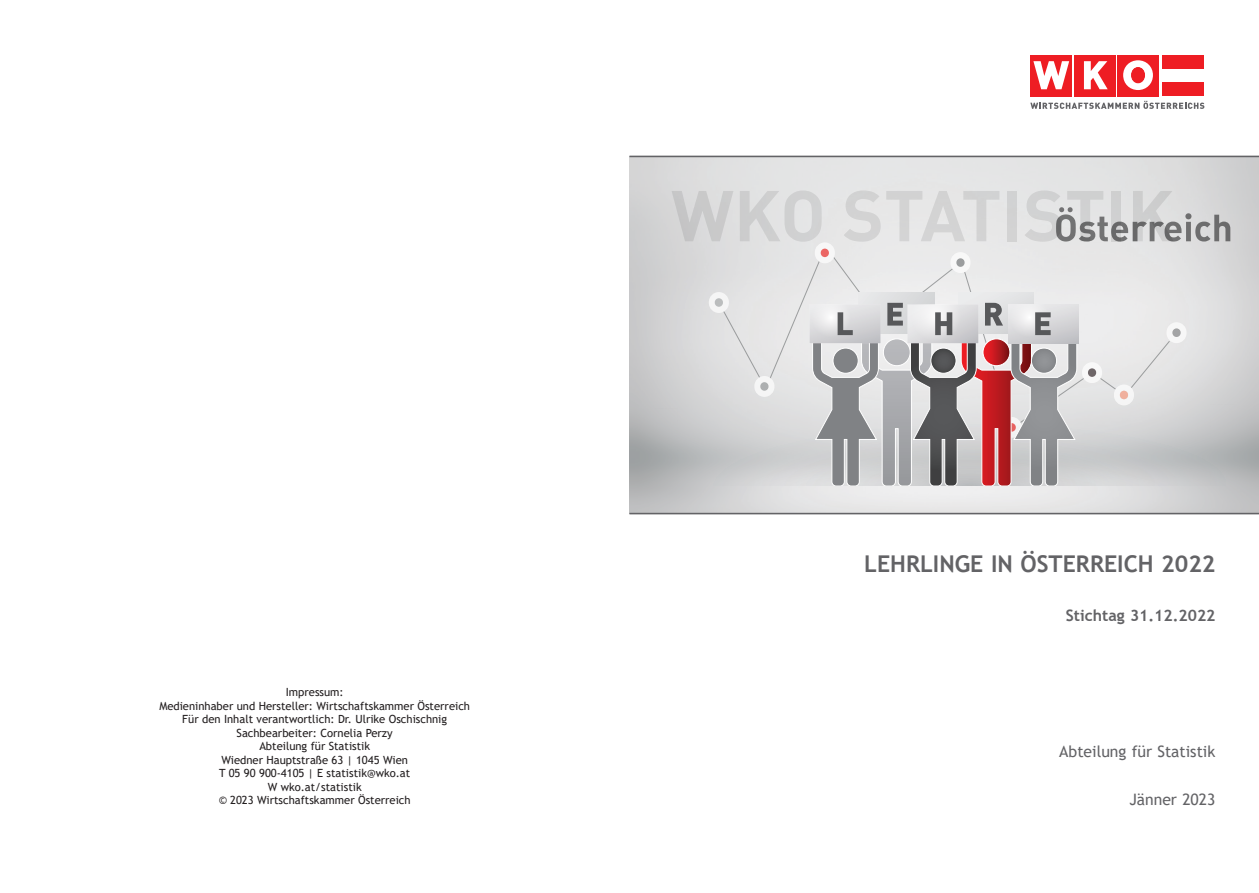
<style>
.page{position:relative;width:1259px;height:893px;background:#fff}
.page>*{position:absolute;margin:0;border:0;box-sizing:border-box;transform-origin:0 0}
.t1{font:700 23.1px "Trebuchet MS";color:#636366}
.t2{font:15.75px "Trebuchet MS";color:#636366}
.t3{font:700 15.75px "Trebuchet MS";color:#636366}
.t4{font:11.25px/13.5px "Trebuchet MS";color:#231f20;text-align:center}
</style>
<div class="page">
<svg style="left:677px;top:49px;width:533px;height:797px"></svg>
<div style="left:1162px;top:69px;width:42px;height:13px;background:#fff"></div>
<div style="left:1117px;top:55px;width:41px;height:41px;background:#ee1d23"></div>
<div style="left:1074px;top:55px;width:41px;height:41px;background:#ee1d23"></div>
<svg style="left:1030px;top:101px;width:174px;height:8px"></svg>
<svg style="left:1084px;top:61px;width:23px;height:28px"></svg>
<div style="left:1030px;top:55px;width:42px;height:41px;background:#ee1d23"></div>
<svg style="left:1033px;top:61px;width:36px;height:28px"></svg>
<div style="left:1162px;top:55px;width:42px;height:14px;background:#ee1d23"></div>
<div style="left:1162px;top:82px;width:42px;height:14px;background:#ee1d23"></div>
<svg style="left:1123px;top:60px;width:30px;height:30px"></svg>
<div style="left:1131px;top:68px;width:13px;height:15px;background:#ee1d23;border-radius:50%"></div>
<div style="left:1131px;top:67px;width:14px;height:16px;border:1px solid #ee1d23;border-radius:50%"></div>
<hr style="left:629px;top:156px;width:630px;height:1px;background:#636366">
<hr style="left:629px;top:513px;width:630px;height:1px;background:#636366">
<svg style="left:671px;top:191px;width:62px;height:50px;background:#d0d0d1"></svg>
<svg style="left:740px;top:190px;width:81px;height:52px;background:#d8d8d9"></svg>
<svg style="left:843px;top:190px;width:37px;height:52px;background:#dcdcdc"></svg>
<svg style="left:886px;top:191px;width:113px;height:50px;background:#dedede"></svg>
<div style="left:1007px;top:191px;width:10px;height:50px;background:#d2d2d3"></div>
<svg style="left:1024px;top:190px;width:206px;height:52px;background:#c7c7c7"></svg>
<div style="left:709px;top:292px;width:20px;height:21px;background:#f5f5f5;border-radius:10px"></div>
<div style="left:715px;top:298px;width:8px;height:9px;background:#babcbd;border-radius:4px"></div>
<svg style="left:815px;top:242px;width:20px;height:21px"></svg>
<div style="left:820px;top:249px;width:9px;height:8px;background:#eb6664;border-radius:4px"></div>
<div style="left:950px;top:252px;width:20px;height:21px;background:#f8f8f8;border-radius:10px"></div>
<svg style="left:655px;top:404px;width:579px;height:82px;background:#bebfc1"></svg>
<svg style="left:718px;top:254px;width:468px;height:232px;background:#cec9ca"></svg>
<p class="t4" style="left:159px;top:685px;width:312px">Impressum:<br>Medieninhaber und Hersteller: Wirtschaftskammer Österreich Für den Inhalt verantwortlich: Dr. Ulrike Oschischnig Sachbearbeiter: Cornelia Perzy<br>Abteilung für Statistik<br>Wiedner Hauptstraße 63 | 1045 Wien<br>T 05 90 900-4105 | E statistik@wko.at<br>W wko.at/statistik<br>© 2023 Wirtschaftskammer Österreich</p>
<h1 class="t1" style="left:864px;top:550px;width:353px">LEHRLINGE IN ÖSTERREICH 2022</h1>
<h2 class="t3" style="left:1066px;top:605px;width:151px">Stichtag 31.12.2022</h2>
<h2 class="t2" style="left:1059px;top:741px;width:157px">Abteilung für Statistik</h2>
<h2 class="t2" style="left:1129px;top:790px;width:87px">Jänner 2023</h2>
</div>
